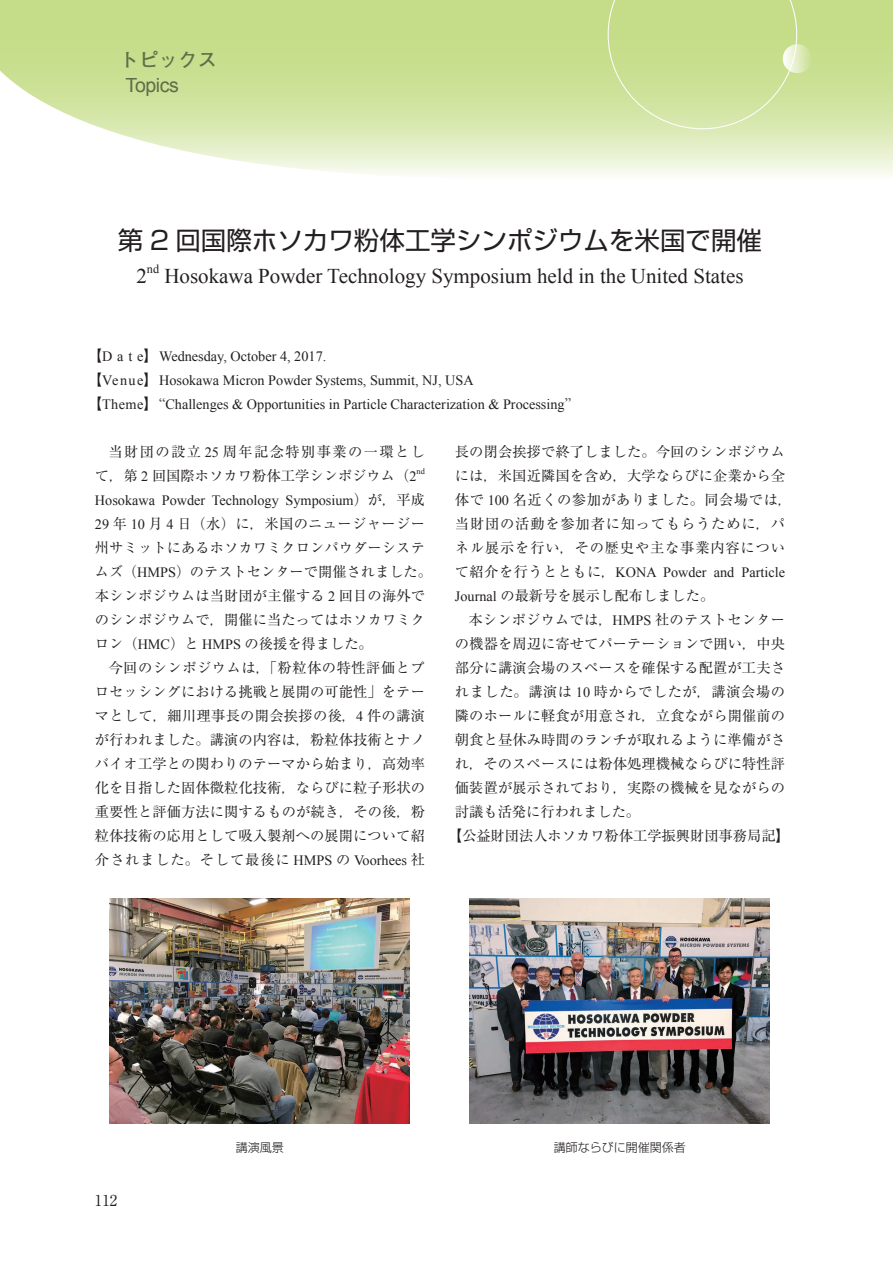
<style>
.page{position:relative;width:893px;height:1263px;background:#fff}
.page>*{position:absolute;margin:0;border:0;box-sizing:border-box;transform-origin:0 0}
.t1{font:25.5px "Shin Go Pr 6";color:#231f20}
.t2{font:21px "Times New Roman";color:#231f20}
.t3{font:19.5px "Arial";letter-spacing:-.02em;color:#5e6e48}
.t4{font:700 19.5px "Futo Go B101 Pro";color:#5e6e48}
.t5{font:15px "Ryumin Pro";color:#231f20}
.t6{font:14.25px/24px "Ryumin Pro";letter-spacing:.01em;color:#231f20}
.t7{font:14.25px/24px "Times New Roman";color:#231f20}
.t8{font:14.25px/24px "Ryumin Pro";letter-spacing:.04em;color:#231f20}
.t9{font:14.25px/24px "Ryumin Pro";letter-spacing:.1em;color:#231f20}
.t10{font:12.3px "Times New Roman";color:#231f20}
.t11{font:300 12px "Shin Go Pr 6 N";color:#231f20}
.t12{font:8.25px "Times New Roman";color:#231f20}
.s1{font-family:"Ryumin Pro"}
.s2{font-family:"Times New Roman"}
</style>
<div class="page">
<svg style="left:0;top:0;width:893px;height:175px"></svg>
<svg style="left:608px;top:0;width:189px;height:129px"></svg>
<svg style="left:783px;top:44px;width:29px;height:29px"></svg>
<img style="left:110px;top:898px;width:300px;height:225px">
<img style="left:470px;top:898px;width:300px;height:225px">
<h3 class="t4" style="left:120px;top:44px;width:99px">トピックス</h3>
<h3 class="t3" style="left:126px;top:72px;width:55px">Topics</h3>
<h1 class="t1" style="left:118px;top:220px;width:646px">第 2 回国際ホソカワ粉体工学シンポジウムを米国で開催</h1>
<h2 class="t2" style="left:136px;top:262px;width:12px">2</h2>
<p class="t10" style="left:147px;top:261px;width:14px">nd</p>
<h2 class="t2" style="left:164px;top:262px;width:581px">Hosokawa Powder Technology Symposium held in the United States</h2>
<p class="t7" style="left:88px;top:344px;width:485px"><span class="s1">【</span>D a t e<span class="s1">】</span> Wednesday, October 4, 2017.<br><span class="s1">【</span>Venue<span class="s1">】</span> Hosokawa Micron Powder Systems, Summit, NJ, USA<br><span class="s1">【</span>Theme<span class="s1">】</span> “Challenges &amp; Opportunities in Particle Characterization &amp; Processing”</p>
<p class="t9" style="left:95px;top:439px;width:332px;text-indent:14px">当財団の設立 <span class="s2">25</span> 周年記念特別事業の一環として，第 <span class="s2">2</span> 回国際ホソカワ粉体工学シンポジウム（<span class="s2">2</span></p>
<p class="t8" style="left:455px;top:439px;width:339px">長の閉会挨拶で終了しました。今回のシンポジウムには，米国近隣国を含め，大学ならびに企業から全体で <span class="s2">100</span> 名近くの参加がありました。同会場では，当財団の活動を参加者に知ってもらうために，パネル展示を行い，その歴史や主な事業内容につい</p>
<p class="t7" style="left:455px;top:560px;width:332px"><span class="s1">て紹介を行うとともに，</span>KONA Powder and Particle</p>
<p class="t6" style="left:455px;top:583px;width:261px"><span class="s2">Journal</span> の最新号を展示し配布しました。</p>
<p class="t6" style="left:468px;top:607px;width:318px">本シンポジウムでは，<span class="s2">HMPS</span> 社のテストセンター</p>
<p class="t6" style="left:455px;top:631px;width:332px">の機器を周辺に寄せてパーテーションで囲い，中央</p>
<p class="t6" style="left:455px;top:655px;width:331px">部分に講演会場のスペースを確保する配置が工夫さ</p>
<p class="t8" style="left:455px;top:679px;width:332px">れました。講演は <span class="s2">10</span> 時からでしたが，講演会場の</p>
<p class="t6" style="left:455px;top:703px;width:332px">隣のホールに軽食が用意され，立食ながら開催前の</p>
<p class="t6" style="left:455px;top:727px;width:331px">朝食と昼休み時間のランチが取れるように準備がさ</p>
<p class="t6" style="left:455px;top:751px;width:332px">れ，そのスペースには粉体処理機械ならびに特性評</p>
<p class="t6" style="left:455px;top:775px;width:332px">価装置が展示されており，実際の機械を見ながらの</p>
<p class="t6" style="left:455px;top:799px;width:187px">討議も活発に行われました。</p>
<p class="t6" style="left:448px;top:823px;width:344px">【公益財団法人ホソカワ粉体工学振興財団事務局記】</p>
<p class="t12" style="left:417px;top:466px;width:10px">nd</p>
<p class="t7" style="left:95px;top:488px;width:331px">Hosokawa Powder Technology Symposium<span class="s1">）が，平成</span></p>
<p class="t6" style="left:95px;top:511px;width:339px"><span class="s2">29</span> 年 <span class="s2">10</span> 月 <span class="s2">4</span> 日（水）に，米国のニュージャージー州サミットにあるホソカワミクロンパウダーシステムズ（<span class="s2">HMPS</span>）のテストセンターで開催されました。本シンポジウムは当財団が主催する <span class="s2">2</span> 回目の海外でのシンポジウムで，開催に当たってはホソカワミクロン（<span class="s2">HMC</span>）と <span class="s2">HMPS</span> の後援を得ました。</p>
<p class="t6" style="left:95px;top:655px;width:332px;text-align:justify;text-indent:13px">今回のシンポジウムは，「粉粒体の特性評価とプロセッシングにおける挑戦と展開の可能性」をテーマとして，細川理事長の開会挨拶の後，<span class="s2">4</span> 件の講演が行われました。講演の内容は，粉粒体技術とナノバイオ工学との関わりのテーマから始まり，高効率化を目指した固体微粒化技術，ならびに粒子形状の重要性と評価方法に関するものが続き，その後，粉粒体技術の応用として吸入製剤への展開について紹介されました。そして最後に <span class="s2">HMPS</span> の <span class="s2">Voorhees</span> 社</p>
<p class="t5" style="left:95px;top:1188px;width:24px">112</p>
<p class="t11" style="left:236px;top:1137px;width:49px">講演風景</p>
<p class="t11" style="left:554px;top:1137px;width:133px">講師ならびに開催関係者</p>
</div>
